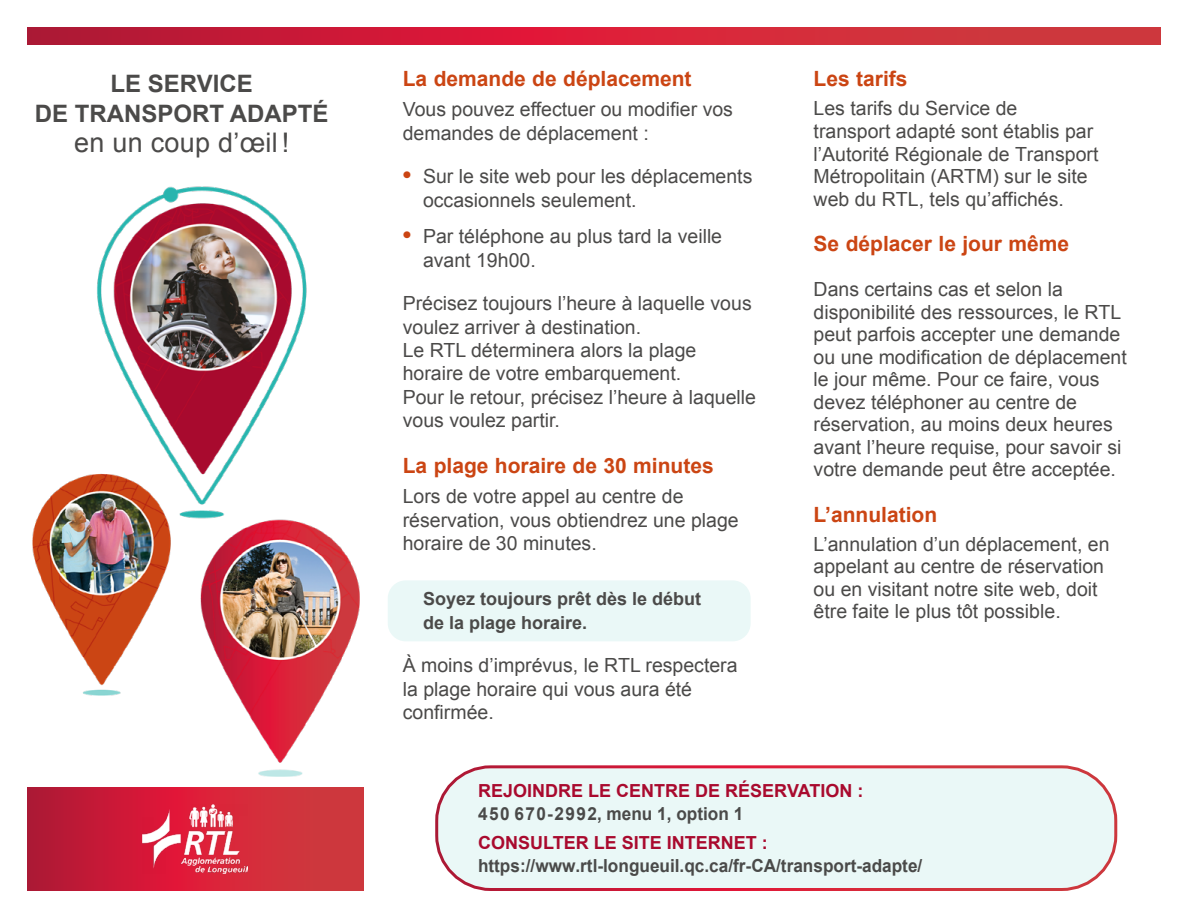
<style>
.page{position:relative;width:1188px;height:918px;background:#fff}
.page>*{position:absolute;margin:0;border:0;box-sizing:border-box;transform-origin:0 0}
.t1{font:27px "Arial";letter-spacing:.01em;color:#4b4a49}
.t2{font:700 24px/30px "Arial";color:#4b4a49;text-align:center}
.t3{font:700 21px "Arial";color:#cb4513}
.t4{font:19.5px/22.5px "Arial";color:#4b4a49}
.t5{font:700 18px/22.5px "Arial";color:#a90a2e}
.t6{font:700 18px "Arial";color:#4a4a49;scale:.96 1}
.t7{font:700 18px/23.4px "Arial";color:#4b4a49}
.s1{font-weight:700;font-size:24px;color:#cb4513}
.s2{color:#4a4a49}
</style>
<div class="page">
<svg style="left:27px;top:27px;width:1134px;height:17px;background:#ce2339"></svg>
<svg style="left:27px;top:794px;width:337px;height:97px;background:#ca2539"></svg>
<img style="left:143px;top:805px;width:105px;height:69px">
<img style="left:27px;top:186px;width:337px;height:608px">
<div style="left:388px;top:580px;width:363px;height:61px;background:#eaf8f7;border-radius:18px"></div>
<div style="left:437px;top:767px;width:680px;height:123px;background:#eaf8f7;border-radius:54px"></div>
<div style="left:435px;top:765px;width:682px;height:126px;border:3px solid #fff;border-radius:54px"></div>
<h1 class="t2" style="left:35px;top:70px;width:295px">LE SERVICE<br>DE TRANSPORT ADAPTÉ</h1>
<h1 class="t1" style="left:74px;top:125px;width:217px">en un coup d’œil !</h1>
<h2 class="t3" style="left:403px;top:65px;width:290px">La demande de déplacement</h2>
<p class="t4" style="left:403px;top:98px;width:332px">Vous pouvez effectuer ou modifier vos</p>
<p class="t4" style="left:403px;top:122px;width:248px">demandes de déplacement :</p>
<p class="t4" style="left:423px;top:165px;width:331px;line-height:23.2px;text-indent:-20px"><span class="s1">•</span> Sur le site web pour les déplacements occasionnels seulement.</p>
<p class="t4" style="left:423px;top:225px;width:301px;line-height:23.2px;text-indent:-20px"><span class="s1">•</span> Par téléphone au plus tard la veille avant 19h00.</p>
<p class="t4" style="left:403px;top:292px;width:355px;line-height:23.2px">Précisez toujours l’heure à laquelle vous voulez arriver à destination.<br>Le RTL déterminera alors la plage horaire de votre embarquement.<br>Pour le retour, précisez l’heure à laquelle vous voulez partir.</p>
<h2 class="t3" style="left:403px;top:452px;width:313px">La plage horaire de 30 minutes</h2>
<p class="t4" style="left:403px;top:485px;width:338px;line-height:23.2px">Lors de votre appel au centre de réservation, vous obtiendrez une plage horaire de 30 minutes.</p>
<p class="t7" style="left:423px;top:588px;width:280px">Soyez toujours prêt dès le début de la plage horaire.</p>
<p class="t4" style="left:403px;top:654px;width:336px;line-height:23.4px">À moins d’imprévus, le RTL respectera la plage horaire qui vous aura été confirmée.</p>
<h2 class="t3" style="left:814px;top:65px;width:95px">Les tarifs</h2>
<p class="t4" style="left:814px;top:98px;width:286px">Les tarifs du Service de transport adapté sont établis par l’Autorité Régionale de Transport<br>Métropolitain (ARTM) sur le site web du RTL, tels qu’affichés.</p>
<h2 class="t3" style="left:814px;top:230px;width:257px">Se déplacer le jour même</h2>
<p class="t4" style="left:814px;top:278px;width:315px">Dans certains cas et selon la disponibilité des ressources, le RTL peut parfois accepter une demande ou une modification de déplacement le jour même. Pour ce faire, vous devez téléphoner au centre de réservation, au moins deux heures avant l’heure requise, pour savoir si votre demande peut être acceptée.</p>
<h2 class="t3" style="left:814px;top:500px;width:125px">L’annulation</h2>
<p class="t4" style="left:814px;top:533px;width:297px">L’annulation d’un déplacement, en appelant au centre de réservation ou en visitant notre site web, doit être faite le plus tôt possible.</p>
<p class="t5" style="left:478px;top:780px;width:387px">REJOINDRE LE CENTRE DE RÉSERVATION :<br><span class="s2">4 5 0 6 7 0 - 2 9 9 2, menu 1, option 1</span></p>
<p class="t5" style="left:478px;top:832px;width:291px">CONSULTER LE SITE INTERNET :</p>
<p class="t6" style="left:478px;top:854px;width:464px">https://www.rtl-longueuil.qc.ca/fr-CA/transport-adapte/</p>
</div>
